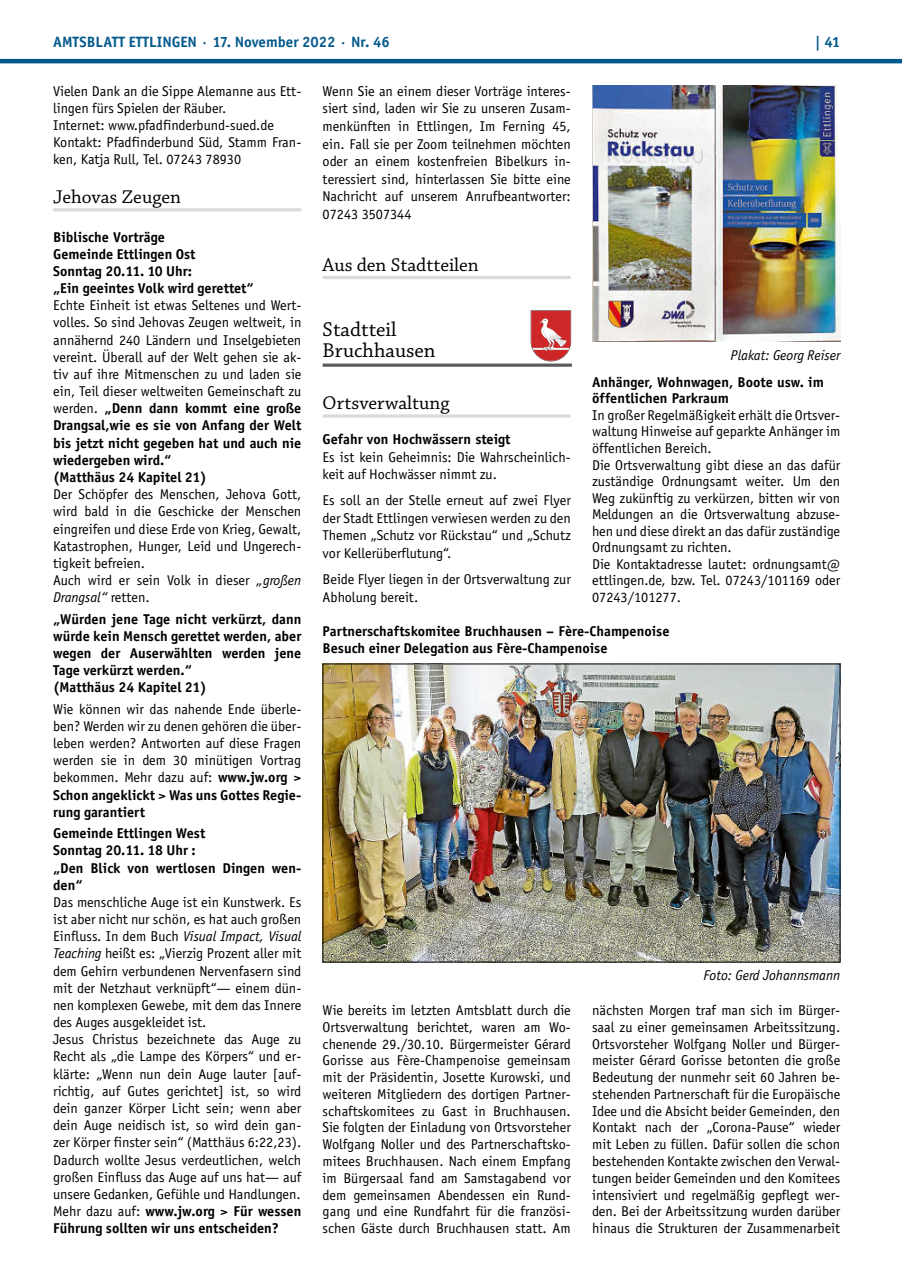
<style>
.page{position:relative;width:902px;height:1280px;background:#fff}
.page>*{position:absolute;margin:0;border:0;box-sizing:border-box;transform-origin:0 0}
.t1{font:21px/21px "Chaparral Pro";color:#000}
.t2{font:19.5px "Chaparral Pro";color:#000}
.t3{font:700 15px "Officina Sans";color:#04598c}
.t4{font:14.25px/17.1px "Officina Sans";color:#000}
.t5{font:700 14.25px/17.1px "Officina Sans";color:#000}
.t6{font:italic 14.25px "Officina Sans";color:#000}
.s1{font-weight:700}
.s2{font-style:italic}
</style>
<div class="page">
<hr style="left:0;top:59px;width:901px;height:4px;background:#04598c">
<hr style="left:53px;top:208px;width:248px;height:3px;background:#dadad9">
<hr style="left:322px;top:276px;width:248px;height:3px;background:#dadad9">
<svg style="left:322px;top:414px;width:248px;height:4px"></svg>
<hr style="left:322px;top:364px;width:250px;height:3px;background:#5c5b5b">
<svg style="left:530px;top:310px;width:41px;height:52px"></svg>
<img style="left:592px;top:85px;width:248px;height:257px">
<img style="left:324px;top:666px;width:514px;height:294px">
<p class="t3" style="left:53px;top:32px;width:338px">AMTSBLATT ETTLINGEN · 17. November 2022 · Nr. 46</p>
<p class="t3" style="left:814px;top:32px;width:27px">| 41</p>
<p class="t4" style="left:53px;top:82px;width:250px">Vielen Dank an die Sippe Alemanne aus Ett&shy;lingen fürs Spielen der Räuber.<br>Internet: www.pfadfinderbund-sued.de Kontakt: Pfadfinderbund Süd, Stamm Fran&shy;ken, Katja Rull, Tel. 07243 78930</p>
<h2 class="t2" style="left:53px;top:186px;width:129px">Jehovas Zeugen</h2>
<p class="t5" style="left:53px;top:228px;width:202px">Biblische Vorträge<br>Gemeinde Ettlingen Ost<br>Sonntag 20.11. 10 Uhr:<br>„Ein geeintes Volk wird gerettet“</p>
<p class="t4" style="left:53px;top:297px;width:250px">Echte Einheit ist etwas Seltenes und Wert&shy;volles. So sind Jehovas Zeugen weltweit, in annähernd 240 Ländern und Inselgebieten vereint. Überall auf der Welt gehen sie ak&shy;tiv auf ihre Mitmenschen zu und laden sie ein, Teil dieser weltweiten Gemeinschaft zu werden. <span class="s1">„Denn dann kommt eine große Drangsal,wie es sie von Anfang der Welt bis jetzt nicht gegeben hat und auch nie wiedergeben wird.“<br>(Matthäus 24 Kapitel 21)</span></p>
<p class="t4" style="left:53px;top:486px;width:250px">Der Schöpfer des Menschen, Jehova Gott, wird bald in die Geschicke der Menschen eingreifen und diese Erde von Krieg, Gewalt, Katastrophen, Hunger, Leid und Ungerech&shy;tigkeit befreien.<br>Auch wird er sein Volk in dieser <span class="s2">„großen Drangsal“</span> retten.</p>
<p class="t5" style="left:53px;top:610px;width:250px">„Würden jene Tage nicht verkürzt, dann würde kein Mensch gerettet werden, aber wegen der Auserwählten werden jene<br>Tage verkürzt werden.“<br>(Matthäus 24 Kapitel 21)</p>
<p class="t4" style="left:53px;top:700px;width:250px;text-align:justify">Wie können wir das nahende Ende überle&shy;ben? Werden wir zu denen gehören die über&shy;leben werden? Antworten auf diese Fragen werden sie in dem 30 minütigen Vortrag bekommen. Mehr dazu auf: <span class="s1">www.jw.org &gt; Schon angeklickt &gt; Was uns Gottes Regie&shy;rung garantiert</span></p>
<p class="t5" style="left:53px;top:825px;width:250px">Gemeinde Ettlingen West<br>Sonntag 20.11. 18 Uhr :<br>„Den Blick von wertlosen Dingen wen&shy;den“</p>
<p class="t4" style="left:53px;top:893px;width:250px">Das menschliche Auge ist ein Kunstwerk. Es ist aber nicht nur schön, es hat auch großen Einfluss. In dem Buch <span class="s2">Visual Impact, Visual Teaching</span> heißt es: „Vierzig Prozent aller mit dem Gehirn verbundenen Nervenfasern sind mit der Netzhaut verknüpft“— einem dün&shy;nen komplexen Gewebe, mit dem das Innere des Auges ausgekleidet ist.<br>Jesus Christus bezeichnete das Auge zu Recht als „die Lampe des Körpers“ und er&shy;klärte: „Wenn nun dein Auge lauter [auf&shy;richtig, auf Gutes gerichtet] ist, so wird dein ganzer Körper Licht sein; wenn aber dein Auge neidisch ist, so wird dein gan&shy;zer Körper finster sein“ (Matthäus 6:22,23).<br>Dadurch wollte Jesus verdeutlichen, welch großen Einfluss das Auge auf uns hat— auf unsere Gedanken, Gefühle und Handlungen.<br>Mehr dazu auf: <span class="s1">www.jw.org &gt; Für wessen Führung sollten wir uns entscheiden?</span></p>
<p class="t4" style="left:322px;top:82px;width:250px;line-height:17.5px;text-align:justify">Wenn Sie an einem dieser Vorträge interes&shy;siert sind, laden wir Sie zu unseren Zusam&shy;menkünften in Ettlingen, Im Ferning 45, ein. Fall sie per Zoom teilnehmen möchten oder an einem kostenfreien Bibelkurs in&shy;teressiert sind, hinterlassen Sie bitte eine Nachricht auf unserem Anrufbeantworter:<br>07243 3507344</p>
<h2 class="t2" style="left:322px;top:254px;width:158px">Aus den Stadtteilen</h2>
<h1 class="t1" style="left:322px;top:320px;width:115px">Stadtteil<br>Bruchhausen</h1>
<h2 class="t2" style="left:322px;top:392px;width:128px">Ortsverwaltung</h2>
<p class="t5" style="left:322px;top:430px;width:189px">Gefahr von Hochwässern steigt</p>
<p class="t4" style="left:322px;top:448px;width:250px;line-height:17.5px">Es ist kein Geheimnis: Die Wahrscheinlich&shy;keit auf Hochwässer nimmt zu.</p>
<p class="t4" style="left:322px;top:492px;width:250px;line-height:17.5px;text-align:justify">Es soll an der Stelle erneut auf zwei Flyer der Stadt Ettlingen verwiesen werden zu den Themen „Schutz vor Rückstau“ und „Schutz vor Kellerüberflutung“.</p>
<p class="t4" style="left:322px;top:570px;width:250px;line-height:17.5px">Beide Flyer liegen in der Ortsverwaltung zur<br>Abholung bereit.</p>
<p class="t6" style="left:730px;top:347px;width:111px">Plakat: Georg Reiser</p>
<p class="t5" style="left:592px;top:374px;width:233px;line-height:16.5px">Anhänger, Wohnwagen, Boote usw. im öffentlichen Parkraum</p>
<p class="t4" style="left:592px;top:407px;width:250px;line-height:16.5px">In großer Regelmäßigkeit erhält die Ortsver&shy;waltung Hinweise auf geparkte Anhänger im öffentlichen Bereich.<br>Die Ortsverwaltung gibt diese an das dafür zuständige Ordnungsamt weiter. Um den Weg zukünftig zu verkürzen, bitten wir von Meldungen an die Ortsverwaltung abzuse&shy;hen und diese direkt an das dafür zuständige Ordnungsamt zu richten.<br>Die Kontaktadresse lautet: ordnungsamt@ ettlingen.de, bzw. Tel. 07243/101169 oder 07243/101277.</p>
<p class="t5" style="left:322px;top:623px;width:348px;line-height:16.5px">Partnerschaftskomitee Bruchhausen – Fère-Champenoise<br>Besuch einer Delegation aus Fère-Champenoise</p>
<p class="t6" style="left:703px;top:967px;width:138px">Foto: Gerd Johannsmann</p>
<p class="t4" style="left:322px;top:1002px;width:250px;text-align:justify">Wie bereits im letzten Amtsblatt durch die Ortsverwaltung berichtet, waren am Wo&shy;chenende 29./30.10. Bürgermeister Gérard Gorisse aus Fère-Champenoise gemeinsam mit der Präsidentin, Josette Kurowski, und weiteren Mitgliedern des dortigen Partner&shy;schaftskomitees zu Gast in Bruchhausen.<br>Sie folgten der Einladung von Ortsvorsteher Wolfgang Noller und des Partnerschaftsko&shy;mitees Bruchhausen. Nach einem Empfang im Bürgersaal fand am Samstagabend vor dem gemeinsamen Abendessen ein Rund&shy;gang und eine Rundfahrt für die französi&shy;schen Gäste durch Bruchhausen statt. Am</p>
<p class="t4" style="left:592px;top:1002px;width:250px;text-align:justify">nächsten Morgen traf man sich im Bürger&shy;saal zu einer gemeinsamen Arbeitssitzung.<br>Ortsvorsteher Wolfgang Noller und Bürger&shy;meister Gérard Gorisse betonten die große Bedeutung der nunmehr seit 60 Jahren be&shy;stehenden Partnerschaft für die Europäische Idee und die Absicht beider Gemeinden, den Kontakt nach der „Corona-Pause“ wieder mit Leben zu füllen. Dafür sollen die schon bestehenden Kontakte zwischen den Verwal&shy;tungen beider Gemeinden und den Komitees intensiviert und regelmäßig gepflegt wer&shy;den. Bei der Arbeitssitzung wurden darüber hinaus die Strukturen der Zusammenarbeit</p>
</div>
